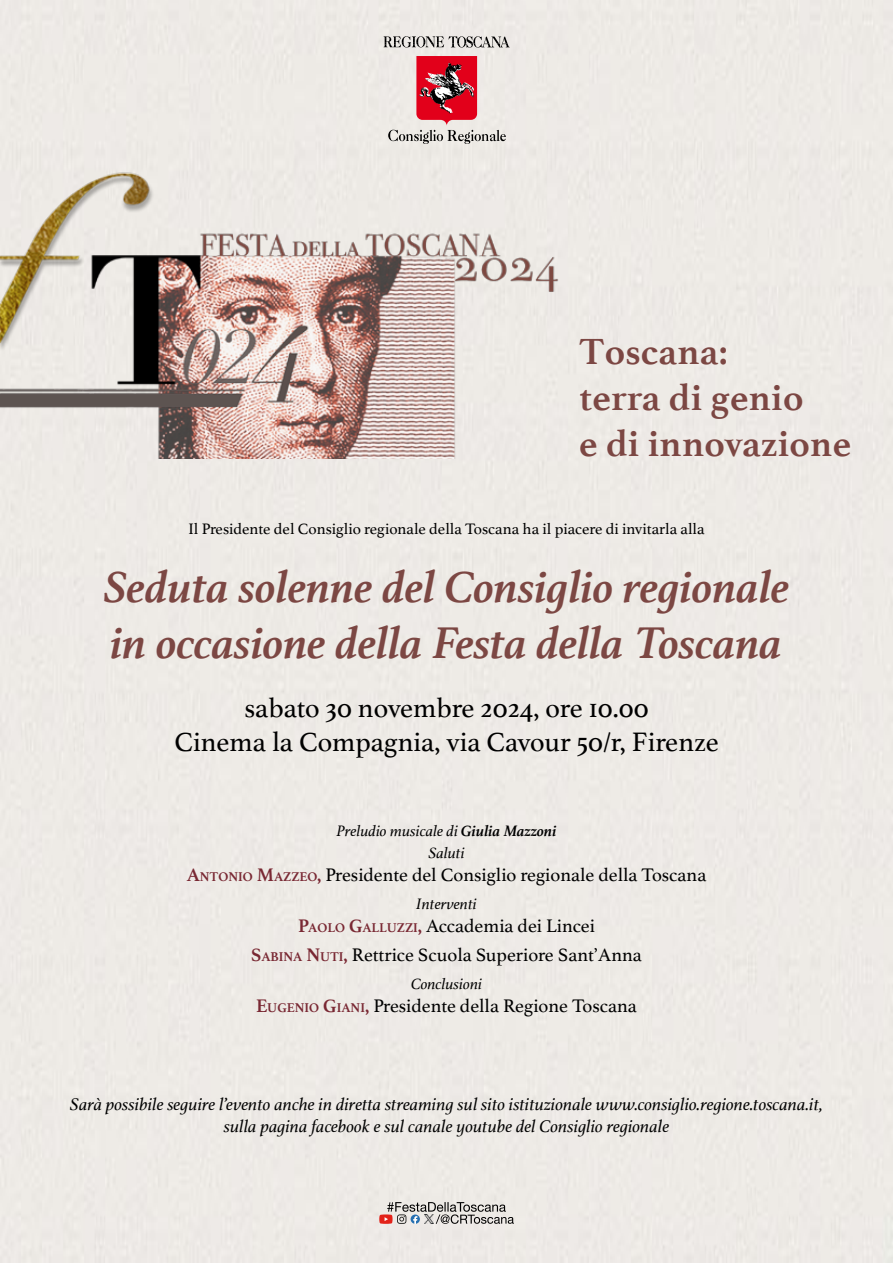
<style>
.page{position:relative;width:893px;height:1263px;background:#eeeae6}
.page>*{position:absolute;margin:0;border:0;box-sizing:border-box;transform-origin:0 0}
.t1{font:italic 700 46.65px/55.9px "Athelas";color:#7c4743}
.t2{font:700 38.25px/45.8px "Athelas";letter-spacing:.005em;color:#7c4743}
.t3{font:28.05px/33.6px "Athelas";color:#000;text-align:center}
.t4{font:19.05px/29px "Athelas";color:#000;text-align:center}
.t5{font:italic 18px/21.6px "Athelas";color:#000;text-align:center}
.t6{font:15.9px "Athelas";color:#000}
.t7{font:italic 15.9px/22px "Athelas";color:#000;text-align:center}
.s1{font-weight:700}
.s2{font-weight:700;color:#792833}
.s3{font-weight:700;font-size:13.35px;color:#792833}
</style>
<div class="page">
<img style="left:0;top:165px;width:578px;height:293px">
<svg style="left:388px;top:56px;width:118px;height:88px;background:#d59599"></svg>
<svg style="left:384px;top:36px;width:126px;height:12px;background:#aaa7a4"></svg>
<svg style="left:379px;top:1202px;width:135px;height:22px;background:#b5adaa"></svg>
<h2 class="t2" style="left:579px;top:328px;width:273px">Toscana:<br>terra di genio<br>e di innovazione</h2>
<p class="t6" style="left:189px;top:516px;width:517px">Il Presidente del Consiglio regionale della Toscana ha il piacere di invitarla alla</p>
<h1 class="t1" style="left:103px;top:558px;width:688px">Seduta solenne del Consiglio regionale in occasione della Festa della Toscana</h1>
<h3 class="t3" style="left:174px;top:690px;width:546px">sabato 30 novembre 2024, ore 10.00<br>Cinema la Compagnia, via Cavour 50/r, Firenze</h3>
<p class="t7" style="left:336px;top:819px;width:222px">Preludio musicale di <span class="s1">Giulia Mazzoni<br></span>Saluti</p>
<p class="t4" style="left:187px;top:859px;width:521px"><span class="s2">A</span><span class="s3">NTONIO</span> <span class="s2">M</span><span class="s3">AZZEO</span><span class="s2">,</span> Presidente del Consiglio regionale della Toscana</p>
<p class="t7" style="left:416px;top:892px;width:62px">Interventi</p>
<p class="t4" style="left:251px;top:910px;width:392px"><span class="s2">P</span><span class="s3">AOLO</span> <span class="s2">G</span><span class="s3">ALLUZZI</span><span class="s2">,</span> Accademia dei Lincei<br><span class="s2">S</span><span class="s3">ABINA</span> <span class="s2">N</span><span class="s3">UTI</span><span class="s2">,</span> Rettrice Scuola Superiore Sant’Anna</p>
<p class="t7" style="left:411px;top:972px;width:73px">Conclusioni</p>
<p class="t4" style="left:256px;top:990px;width:382px"><span class="s2">E</span><span class="s3">UGENIO</span> <span class="s2">G</span><span class="s3">IANI</span><span class="s2">,</span> Presidente della Regione Toscana</p>
<p class="t5" style="left:70px;top:1093px;width:755px">Sarà possibile seguire l’evento anche in diretta streaming sul sito istituzionale www.consiglio.regione.toscana.it, sulla pagina facebook e sul canale youtube del Consiglio regionale</p>
</div>
